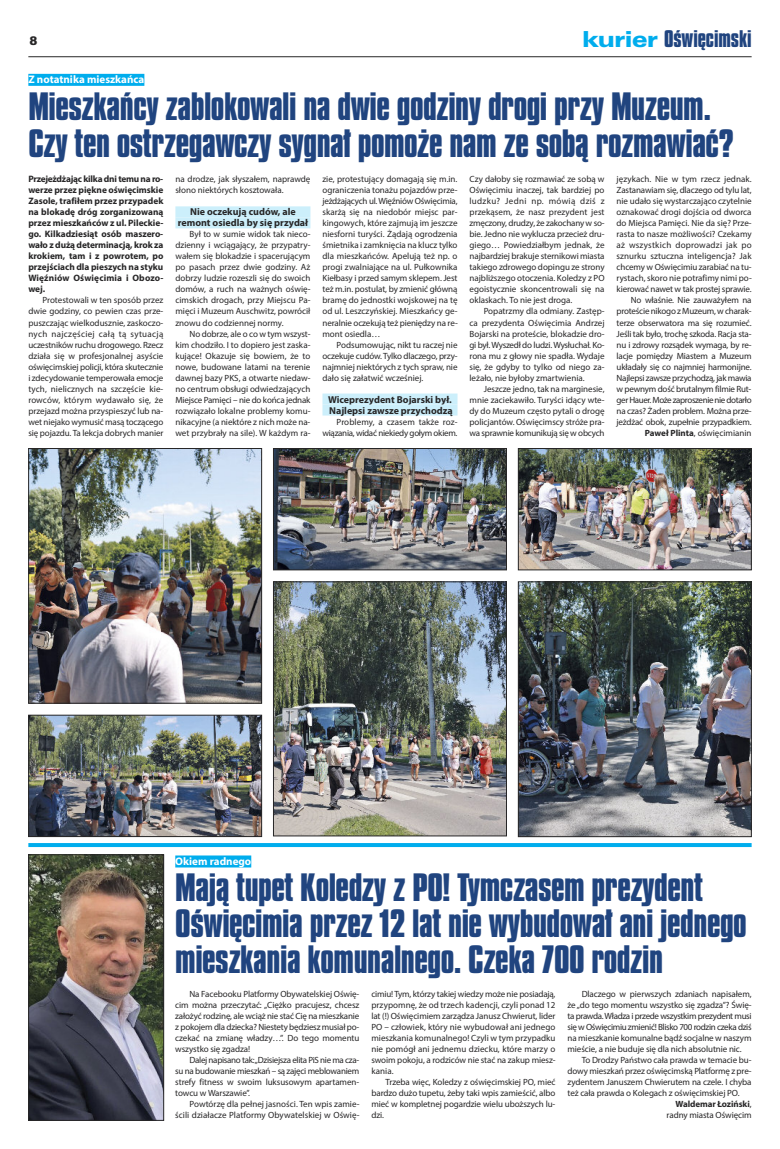
<style>
.page{position:relative;width:780px;height:1149px;background:#fff}
.page>*{position:absolute;margin:0;border:0;box-sizing:border-box;transform-origin:0 0}
.t1{font:34px/36px "Compacta EU Bold";letter-spacing:-.015em;color:#20447f}
.t2{font:20.7px "Compacta EU Bold";letter-spacing:-.005em;color:#20447f}
.t3{font:900 12px "Arial";color:#272627}
.t4{font:700 11px "Myriad Pro";color:#fff}
.t5{font:700 10px/11px "Myriad Pro";color:#272627;text-align:center}
.t6{font:700 9.3px/11px "Myriad Pro";color:#272627;text-align:justify}
.t7{font:9px/11px "Myriad Pro";letter-spacing:-.01em;color:#272627;text-align:justify}
.t8{font:9px/11px "Myriad Pro";letter-spacing:-.03em;color:#272627;text-align:right}
.t9{font:700 9px "Myriad Pro";letter-spacing:-.01em;color:#272627}
.s1{font-family:"Zurich Blk Ex EU";font-size:22.1px;color:#00aded}
.s2{font-weight:700}
.s3{font-weight:400}
</style>
<div class="page">
<hr style="left:28px;top:56px;width:723px;height:1px;background:#272627">
<svg style="left:28px;top:843px;width:723px;height:3px;background:#04aeed"></svg>
<div style="left:175px;top:855px;width:76px;height:12px;background:#00aded"></div>
<img style="left:30px;top:856px;width:132px;height:262px">
<div style="left:28px;top:854px;width:136px;height:266px;border:1px solid #272627"></div>
<div style="left:175px;top:206px;width:135px;height:11px;background:#cceffb"></div>
<div style="left:175px;top:217px;width:135px;height:11px;background:#cceffb"></div>
<div style="left:322px;top:393px;width:135px;height:11px;background:#cceffb"></div>
<div style="left:322px;top:404px;width:135px;height:11px;background:#cceffb"></div>
<div style="left:28px;top:74px;width:116px;height:12px;background:#00aded"></div>
<img style="left:275px;top:450px;width:229px;height:118px">
<div style="left:273px;top:448px;width:233px;height:122px;border:1px solid #272627"></div>
<img style="left:520px;top:450px;width:229px;height:118px">
<div style="left:518px;top:448px;width:233px;height:122px;border:1px solid #272627"></div>
<img style="left:30px;top:450px;width:230px;height:251px">
<div style="left:28px;top:448px;width:234px;height:255px;border:1px solid #272627"></div>
<img style="left:275px;top:583px;width:229px;height:250px">
<div style="left:273px;top:581px;width:233px;height:254px;border:1px solid #272627"></div>
<img style="left:520px;top:583px;width:229px;height:251px">
<div style="left:518px;top:581px;width:233px;height:255px;border:1px solid #272627"></div>
<img style="left:30px;top:716px;width:230px;height:118px">
<div style="left:28px;top:714px;width:234px;height:122px;border:1px solid #272627"></div>
<h3 class="t3" style="left:29px;top:34px;width:10px">8</h3>
<h2 class="t2" style="left:582px;top:26px;width:171px"><span class="s1">kurier</span> Oświęcimski</h2>
<p class="t4" style="left:28px;top:75px;width:117px">Z notatnika mieszkańca</p>
<h1 class="t1" style="left:28px;top:90px;width:707px;line-height:37px">Mieszkańcy zablokowali na dwie godziny drogi przy Muzeum.<br>Czy ten ostrzegawczy sygnał pomoże nam ze sobą rozmawiać?</h1>
<p class="t6" style="left:28px;top:174px;width:137px">Przejeżdżając kilka dni temu na ro&shy;werze przez piękne oświęcimskie Zasole, trafiłem przez przypadek na blokadę dróg zorganizowaną przez mieszkańców z ul. Pileckie&shy;go. Kilkadziesiąt osób maszero&shy;wało z dużą determinacją, krok za krokiem, tam i z powrotem, po przejściach dla pieszych na styku Więźniów Oświęcimia i Obozo&shy;wej.</p>
<p class="t7" style="left:28px;top:295px;width:136px;text-indent:14px">Protestowali w ten sposób przez dwie godziny, co pewien czas prze&shy;puszczając wielkodusznie, zaskoczo&shy;nych najczęściej całą tą sytuacją uczestników ruchu drogowego. Rzecz działa się w profesjonalnej asyście oświęcimskiej policji, która skutecznie i zdecydowanie temperowała emocje tych, nielicznych na szczęście kie&shy;rowców, którym wydawało się, że przejazd można przyspieszyć lub na&shy;wet niejako wymusić masą toczącego się pojazdu. Ta lekcja dobrych manier</p>
<p class="t7" style="left:175px;top:174px;width:136px">na drodze, jak słyszałem, naprawdę słono niektórych kosztowała.</p>
<p class="t5" style="left:178px;top:207px;width:132px">Nie oczekują cudów, ale remont osiedla by się przydał</p>
<p class="t7" style="left:175px;top:229px;width:137px;text-indent:14px">Był to w sumie widok tak nieco&shy;dzienny i wciągający, że przypatry&shy;wałem się blokadzie i spacerującym po pasach przez dwie godziny. Aż dobrzy ludzie rozeszli się do swoich domów, a ruch na ważnych oświę&shy;cimskich drogach, przy Miejscu Pa&shy;mięci i Muzeum Auschwitz, powrócił znowu do codziennej normy.</p>
<p class="t7" style="left:175px;top:328px;width:136px;text-indent:14px">No dobrze, ale o co w tym wszyst&shy;kim chodziło. I to dopiero jest zaska&shy;kujące! Okazuje się bowiem, że to nowe, budowane latami na terenie dawnej bazy PKS, a otwarte niedaw&shy;no centrum obsługi odwiedzających Miejsce Pamięci – nie do końca jednak rozwiązało lokalne problemy komu&shy;nikacyjne (a niektóre z nich może na&shy;wet przybrały na sile). W każdym ra-</p>
<p class="t7" style="left:322px;top:174px;width:137px">zie, protestujący domagają się m.in. ograniczenia tonażu pojazdów prze&shy;jeżdżających ul.Więźniów Oświęcimia, skarżą się na niedobór miejsc par&shy;kingowych, które zajmują im jeszcze niesforni turyści. Żądają ogrodzenia śmietnika i zamknięcia na klucz tylko dla mieszkańców. Apelują też np. o progi zwalniające na ul. Pułkownika Kiełbasy i przed samym sklepem. Jest też m.in. postulat, by zmienić główną bramę do jednostki wojskowej na tę od ul. Leszczyńskiej. Mieszkańcy ge&shy;neralnie oczekują też pieniędzy na re&shy;mont osiedla…</p>
<p class="t7" style="left:322px;top:339px;width:136px;text-indent:14px">Podsumowując, nikt tu raczej nie oczekuje cudów.Tylko dlaczego, przy&shy;najmniej niektórych z tych spraw, nie dało się załatwić wcześniej.</p>
<p class="t5" style="left:328px;top:394px;width:126px;text-align:left">Wiceprezydent Bojarski był.<br>Najlepsi zawsze przychodzą</p>
<p class="t8" style="left:322px;top:416px;width:137px">Problemy, a czasem także roz&shy;wiązania, widać niekiedy gołym okiem.</p>
<p class="t7" style="left:469px;top:174px;width:136px">Czy dałoby się rozmawiać ze sobą w Oświęcimiu inaczej, tak bardziej po ludzku? Jedni np. mówią dziś z przekąsem, że nasz prezydent jest zmęczony, drudzy, że zakochany w so&shy;bie. Jedno nie wyklucza przecież dru&shy;giego… Powiedziałbym jednak, że najbardziej brakuje sternikowi miasta takiego zdrowego dopingu ze strony najbliższego otoczenia. Koledzy z PO egoistycznie skoncentrowali się na oklaskach. To nie jest droga.</p>
<p class="t7" style="left:469px;top:306px;width:136px;text-indent:14px">Popatrzmy dla odmiany. Zastęp&shy;ca prezydenta Oświęcimia Andrzej Bojarski na proteście, blokadzie dro&shy;gi był.Wyszedł do ludzi.Wysłuchał. Ko&shy;rona mu z głowy nie spadła. Wydaje się, że gdyby to tylko od niego za&shy;leżało, nie byłoby zmartwienia.</p>
<p class="t7" style="left:469px;top:383px;width:136px;text-indent:14px">Jeszcze jedno, tak na marginesie, mnie zaciekawiło. Turyści idący wte&shy;dy do Muzeum często pytali o drogę policjantów. Oświęcimscy stróże pra&shy;wa sprawnie komunikują się w obcych</p>
<p class="t7" style="left:616px;top:174px;width:137px;text-align:right">językach. Nie w tym rzecz jednak.<br>Zastanawiam się, dlaczego od tylu lat, nie udało się wystarczająco czytelnie oznakować drogi dojścia od dworca do Miejsca Pamięci. Nie da się? Prze&shy;rasta to nasze możliwości? Czekamy aż wszystkich doprowadzi jak po sznurku sztuczna inteligencja? Jak chcemy w Oświęcimiu zarabiać na tu&shy;rystach, skoro nie potrafimy nimi po&shy;kierować nawet w tak prostej sprawie.<br>No właśnie. Nie zauważyłem na proteście nikogo z Muzeum, w charak&shy;terze obserwatora ma się rozumieć.<br>Jeśli tak było, trochę szkoda. Racja sta&shy;nu i zdrowy rozsądek wymaga, by re&shy;lacje pomiędzy Miastem a Muzeum układały się co najmniej harmonijne.<br>Najlepsi zawsze przychodzą, jak mawia w pewnym dość brutalnym filmie Rut&shy;ger Hauer. Może zaproszenie nie dotarło na czas? Żaden problem. Można prze&shy;jeżdżać obok, zupełnie przypadkiem.<br><span class="s2">Paweł Plinta</span>, oświęcimianin</p>
<p class="t4" style="left:175px;top:856px;width:77px">Okiem radnego</p>
<h1 class="t1" style="left:175px;top:871px;width:573px">Mają tupet Koledzy z PO! Tymczasem prezydent<br>Oświęcimia przez 12 lat nie wybudował ani jednego mieszkania komunalnego. Czeka 700 rodzin</h1>
<p class="t7" style="left:175px;top:988px;width:186px;text-indent:14px">Na Facebooku Platformy Obywatelskiej Oświę&shy;cim można przeczytać: „Ciężko pracujesz, chcesz założyć rodzinę, ale wciąż nie stać Cię na mieszkanie z pokojem dla dziecka? Niestety będziesz musiał po&shy;czekać na zmianę władzy…”. Do tego momentu wszystko się zgadza!</p>
<p class="t7" style="left:175px;top:1054px;width:185px;text-indent:14px">Dalej napisano tak:„Dzisiejsza elita PiS nie ma cza&shy;su na budowanie mieszkań – są zajęci meblowaniem strefy fitness w swoim luksusowym apartamen&shy;towcu w Warszawie”.</p>
<p class="t7" style="left:175px;top:1098px;width:186px;text-align:right">Powtórzę dla pełnej jasności. Ten wpis zamie&shy;ścili działacze Platformy Obywatelskiej w Oświę-</p>
<p class="t7" style="left:371px;top:988px;width:186px">cimiu!Tym, którzy takiej wiedzy może nie posiadają, przypomnę, że od trzech kadencji, czyli ponad 12 lat (!) Oświęcimiem zarządza Janusz Chwierut, lider PO – człowiek, który nie wybudował ani jednego mieszkania komunalnego! Czyli w tym przypadku nie pomógł ani jednemu dziecku, które marzy o swoim pokoju, a rodziców nie stać na zakup miesz&shy;kania.</p>
<p class="t7" style="left:371px;top:1076px;width:185px;text-indent:14px">Trzeba więc, Koledzy z oświęcimskiej PO, mieć bardzo dużo tupetu, żeby taki wpis zamieścić, albo mieć w kompletnej pogardzie wielu uboższych lu&shy;dzi.</p>
<p class="t7" style="left:567px;top:988px;width:186px;text-indent:14px">Dlaczego w pierwszych zdaniach napisałem, że„do tego momentu wszystko się zgadza”? Świę&shy;ta prawda.Władza i przede wszystkim prezydent musi się w Oświęcimiu zmienić! Blisko 700 rodzin czeka dziś na mieszkanie komunalne bądź socjalne w naszym mieście, a nie buduje się dla nich absolutnie nic.</p>
<p class="t7" style="left:581px;top:1054px;width:171px">To Drodzy Państwo cała prawda w temacie bu-</p>
<p class="t7" style="left:567px;top:1065px;width:185px">dowy mieszkań przez oświęcimską Platformę z pre-</p>
<p class="t7" style="left:567px;top:1076px;width:185px">zydentem Januszem Chwierutem na czele. I chyba</p>
<p class="t7" style="left:567px;top:1087px;width:174px">też cała prawda o Kolegach z oświęcimskiej PO.</p>
<p class="t9" style="left:675px;top:1100px;width:78px">Waldemar Łoziński<span class="s3">,</span></p>
<p class="t7" style="left:666px;top:1109px;width:86px">radny miasta Oświęcim</p>
</div>
